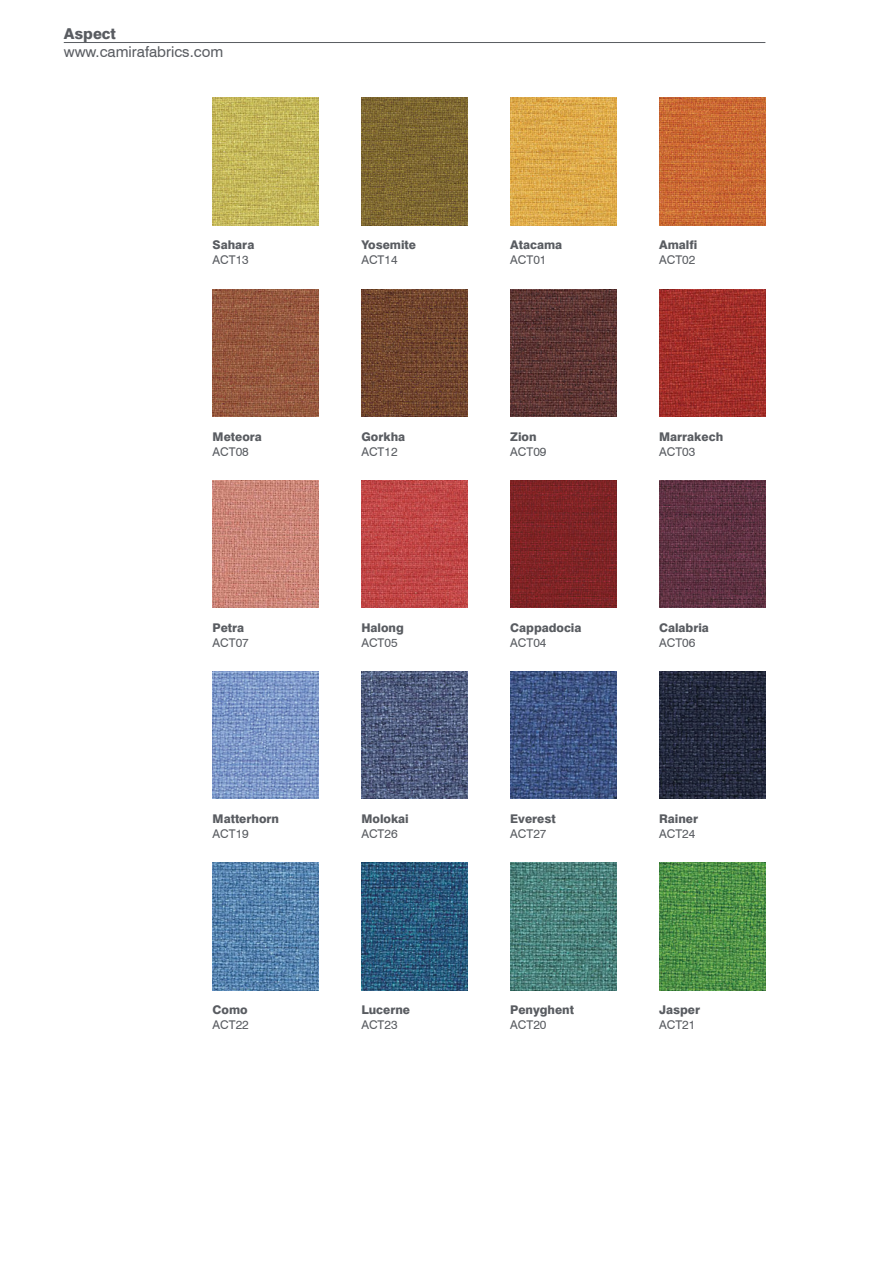
<style>
.page{position:relative;width:893px;height:1263px;background:#fff}
.page>*{position:absolute;margin:0;border:0;box-sizing:border-box;transform-origin:0 0}
.t1{font:15px "Swiss 721 BT";color:#595c61}
.t2{font:800 15px "Swiss 721 BT";color:#595c61}
.t3{font:800 12px "Swiss 721 BT";color:#595c61}
.t4{font:12px "Swiss 721 BT";color:#595c61}
</style>
<div class="page">
<hr style="left:64px;top:42px;width:701px;height:1px;background:#595c61">
<img style="left:213px;top:98px;width:106px;height:127px">
<img style="left:361px;top:98px;width:107px;height:127px">
<img style="left:510px;top:98px;width:107px;height:127px">
<img style="left:659px;top:98px;width:106px;height:127px">
<img style="left:213px;top:289px;width:106px;height:128px">
<img style="left:361px;top:289px;width:107px;height:128px">
<img style="left:510px;top:289px;width:107px;height:128px">
<img style="left:659px;top:289px;width:106px;height:128px">
<img style="left:213px;top:480px;width:106px;height:128px">
<img style="left:361px;top:480px;width:107px;height:128px">
<img style="left:510px;top:480px;width:107px;height:128px">
<img style="left:659px;top:480px;width:106px;height:128px">
<img style="left:213px;top:671px;width:106px;height:128px">
<img style="left:361px;top:671px;width:107px;height:128px">
<img style="left:510px;top:671px;width:107px;height:128px">
<img style="left:659px;top:671px;width:106px;height:128px">
<img style="left:213px;top:862px;width:106px;height:128px">
<img style="left:361px;top:862px;width:107px;height:128px">
<img style="left:510px;top:862px;width:107px;height:128px">
<img style="left:659px;top:862px;width:106px;height:128px">
<p class="t2" style="left:64px;top:25px;width:54px">Aspect</p>
<p class="t1" style="left:64px;top:42px;width:161px">www.camirafabrics.com</p>
<p class="t3" style="left:213px;top:238px;width:43px">Sahara</p>
<p class="t4" style="left:213px;top:253px;width:38px">ACT13</p>
<p class="t3" style="left:361px;top:238px;width:56px">Yosemite</p>
<p class="t4" style="left:361px;top:253px;width:38px">ACT14</p>
<p class="t3" style="left:510px;top:238px;width:53px">Atacama</p>
<p class="t4" style="left:510px;top:253px;width:38px">ACT01</p>
<p class="t3" style="left:659px;top:238px;width:40px">Amalfi</p>
<p class="t4" style="left:659px;top:253px;width:38px">ACT02</p>
<p class="t3" style="left:213px;top:429px;width:51px">Meteora</p>
<p class="t4" style="left:213px;top:444px;width:38px">ACT08</p>
<p class="t3" style="left:361px;top:429px;width:45px">Gorkha</p>
<p class="t4" style="left:361px;top:444px;width:38px">ACT12</p>
<p class="t3" style="left:510px;top:429px;width:28px">Zion</p>
<p class="t4" style="left:510px;top:444px;width:38px">ACT09</p>
<p class="t3" style="left:659px;top:429px;width:66px">Marrakech</p>
<p class="t4" style="left:659px;top:444px;width:38px">ACT03</p>
<p class="t3" style="left:213px;top:620px;width:33px">Petra</p>
<p class="t4" style="left:213px;top:635px;width:38px">ACT07</p>
<p class="t3" style="left:361px;top:620px;width:44px">Halong</p>
<p class="t4" style="left:361px;top:635px;width:38px">ACT05</p>
<p class="t3" style="left:510px;top:620px;width:73px">Cappadocia</p>
<p class="t4" style="left:510px;top:635px;width:38px">ACT04</p>
<p class="t3" style="left:659px;top:620px;width:51px">Calabria</p>
<p class="t4" style="left:659px;top:635px;width:38px">ACT06</p>
<p class="t3" style="left:213px;top:811px;width:68px">Matterhorn</p>
<p class="t4" style="left:213px;top:826px;width:38px">ACT19</p>
<p class="t3" style="left:361px;top:811px;width:49px">Molokai</p>
<p class="t4" style="left:361px;top:826px;width:38px">ACT26</p>
<p class="t3" style="left:510px;top:811px;width:47px">Everest</p>
<p class="t4" style="left:510px;top:826px;width:38px">ACT27</p>
<p class="t3" style="left:659px;top:811px;width:41px">Rainer</p>
<p class="t4" style="left:659px;top:826px;width:38px">ACT24</p>
<p class="t3" style="left:213px;top:1002px;width:37px">Como</p>
<p class="t4" style="left:213px;top:1017px;width:38px">ACT22</p>
<p class="t3" style="left:361px;top:1002px;width:50px">Lucerne</p>
<p class="t4" style="left:361px;top:1017px;width:38px">ACT23</p>
<p class="t3" style="left:510px;top:1002px;width:65px">Penyghent</p>
<p class="t4" style="left:510px;top:1017px;width:38px">ACT20</p>
<p class="t3" style="left:659px;top:1002px;width:43px">Jasper</p>
<p class="t4" style="left:659px;top:1017px;width:38px">ACT21</p>
</div>
